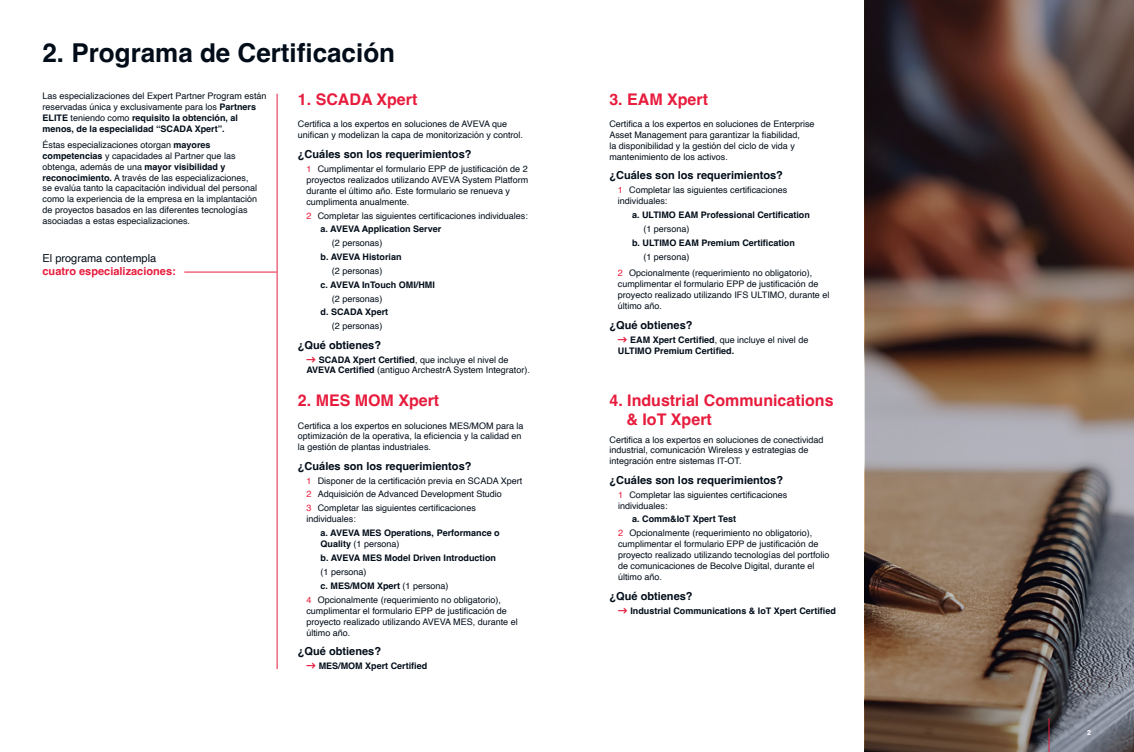
<style>
.page{position:relative;width:1134px;height:752px;background:#fff}
.page>*{position:absolute;margin:0;border:0;box-sizing:border-box;transform-origin:0 0}
.t1{font:700 26px "Helvetica";color:#020d19}
.t2{font:700 16px/19.2px "Helvetica";color:#e71c3d}
.t3{font:700 11px "Helvetica";color:#020d19}
.t4{font:700 11px "Helvetica";color:#e71c3d}
.t5{font:11px "Helvetica";color:#020d19}
.t6{font:9px/10.8px "Helvetica";color:#020d19}
.t7{font:700 9px/11px "Helvetica";color:#020d19}
.t8{font:700 7px "Helvetica";color:#fff}
.s1{font-weight:700}
.s2{color:#e71c3d}
.s3{font-weight:400}
</style>
<div class="page">
<hr style="left:184px;top:271px;width:93px;height:1px;background:#e71c3d">
<hr style="left:277px;top:94px;width:1px;height:574px;background:#e71c3d">
<svg style="left:865px;top:0;width:269px;height:751px;background:#6f594f"></svg>
<hr style="left:1048px;top:718px;width:1px;height:33px;background:#e71c3d">
<h1 class="t1" style="left:43px;top:37px;width:354px">2. Programa de Certificación</h1>
<p class="t6" style="left:43px;top:91px;width:226px">Las especializaciones del Expert Partner Program están reservadas única y exclusivamente para los <span class="s1">Partners ELITE</span> teniendo como <span class="s1">requisito la obtención, al menos, de la especialidad “SCADA Xpert”.</span></p>
<p class="t6" style="left:43px;top:140px;width:216px">Éstas especializaciones otorgan <span class="s1">mayores competencias</span> y capacidades al Partner que las obtenga, además de una <span class="s1">mayor visibilidad y reconocimiento.</span> A través de las especializaciones, se evalúa tanto la capacitación individual del personal como la experiencia de la empresa en la implantación de proyectos basados en las diferentes tecnologías asociadas a estas especializaciones.</p>
<p class="t5" style="left:43px;top:249px;width:115px">El programa contempla</p>
<p class="t4" style="left:43px;top:264px;width:135px">cuatro especializaciones:</p>
<h2 class="t2" style="left:298px;top:91px;width:121px">1. SCADA Xpert</h2>
<p class="t6" style="left:298px;top:119px;width:227px">Certifica a los expertos en soluciones de AVEVA que unifican y modelizan la capa de monitorización y control.</p>
<p class="t3" style="left:298px;top:147px;width:175px">¿Cuáles son los requerimientos?</p>
<p class="t6" style="left:306px;top:163px;width:223px"><span class="s2">1</span> Cumplimentar el formulario EPP de justificación de 2 proyectos realizados utilizando AVEVA System Platform durante el último año. Este formulario se renueva y cumplimenta anualmente.</p>
<p class="t6" style="left:321px;top:208px;width:209px;line-height:13.8px;text-indent:-14px"><span class="s2">2</span> Completar las siguientes certificaciones individuales: <span class="s1">a. AVEVA Application Server</span></p>
<p class="t6" style="left:332px;top:238px;width:52px">(2 personas)</p>
<p class="t7" style="left:321px;top:252px;width:83px">b. AVEVA Historian</p>
<p class="t6" style="left:332px;top:265px;width:52px">(2 personas)</p>
<p class="t7" style="left:321px;top:280px;width:116px">c. AVEVA InTouch OMI/HMI</p>
<p class="t6" style="left:332px;top:293px;width:52px">(2 personas)</p>
<p class="t7" style="left:321px;top:307px;width:69px">d. SCADA Xpert</p>
<p class="t6" style="left:332px;top:321px;width:52px">(2 personas)</p>
<p class="t3" style="left:298px;top:338px;width:85px">¿Qué obtienes?</p>
<p class="t6" style="left:306px;top:354px;width:225px"><span class="s2">★</span> <span class="s1">SCADA Xpert Certified</span>, que incluye el nivel de<br><span class="s1">AVEVA Certified</span> (antiguo ArchestrA System Integrator).</p>
<h2 class="t2" style="left:298px;top:392px;width:143px">2. MES MOM Xpert</h2>
<p class="t6" style="left:298px;top:420px;width:227px">Certifica a los expertos en soluciones MES/MOM para la optimización de la operativa, la eficiencia y la calidad en la gestión de plantas industriales.</p>
<p class="t3" style="left:298px;top:459px;width:175px">¿Cuáles son los requerimientos?</p>
<p class="t6" style="left:306px;top:473px;width:217px;line-height:13.8px"><span class="s2">1</span> Disponer de la certificación previa en SCADA Xpert<br><span class="s2">2</span> Adquisición de Advanced Development Studio<br><span class="s2">3</span> Completar las siguientes certificaciones</p>
<p class="t6" style="left:306px;top:513px;width:51px">individuales:</p>
<p class="t7" style="left:321px;top:528px;width:181px">a. AVEVA MES Operations, Performance o<br>Quality <span class="s3">(1 persona)</span></p>
<p class="t7" style="left:321px;top:553px;width:177px">b. AVEVA MES Model Driven Introduction</p>
<p class="t6" style="left:321px;top:566px;width:48px">(1 persona)</p>
<p class="t7" style="left:321px;top:580px;width:130px">c. MES/MOM Xpert <span class="s3">(1 persona)</span></p>
<p class="t6" style="left:306px;top:594px;width:196px"><span class="s2">4</span> Opcionalmente (requerimiento no obligatorio),</p>
<p class="t6" style="left:306px;top:604px;width:213px">cumplimentar el formulario EPP de justificación de proyecto realizado utilizando AVEVA MES, durante el último año.</p>
<p class="t3" style="left:298px;top:644px;width:85px">¿Qué obtienes?</p>
<p class="t7" style="left:306px;top:661px;width:122px"><span class="s2">★</span> MES/MOM Xpert Certified</p>
<h2 class="t2" style="left:609px;top:91px;width:100px">3. EAM Xpert</h2>
<p class="t6" style="left:609px;top:119px;width:207px">Certifica a los expertos en soluciones de Enterprise Asset Management para garantizar la fiabilidad,<br>la disponibilidad y la gestión del ciclo de vida y mantenimiento de los activos.</p>
<p class="t3" style="left:609px;top:169px;width:175px">¿Cuáles son los requerimientos?</p>
<p class="t6" style="left:618px;top:185px;width:171px"><span class="s2">1</span> Completar las siguientes certificaciones individuales:</p>
<p class="t7" style="left:632px;top:210px;width:179px">a. ULTIMO EAM Professional Certification</p>
<p class="t6" style="left:643px;top:223px;width:48px">(1 persona)</p>
<p class="t7" style="left:632px;top:238px;width:164px">b. ULTIMO EAM Premium Certification</p>
<p class="t6" style="left:618px;top:248px;width:196px;line-height:16.7px;text-indent:26px">(1 persona)<br><span class="s2">2</span> Opcionalmente (requerimiento no obligatorio),</p>
<p class="t6" style="left:618px;top:279px;width:213px">cumplimentar el formulario EPP de justificación de proyecto realizado utilizando IFS ULTIMO, durante el último año.</p>
<p class="t3" style="left:609px;top:318px;width:85px">¿Qué obtienes?</p>
<p class="t7" style="left:618px;top:335px;width:192px"><span class="s2">★</span> EAM Xpert Certified<span class="s3">, que incluye el nivel de<br></span>ULTIMO Premium Certified.</p>
<h2 class="t2" style="left:626px;top:392px;width:209px;text-indent:-17px">4. Industrial Communications &amp; IoT Xpert</h2>
<p class="t6" style="left:609px;top:434px;width:216px">Certifica a los expertos en soluciones de conectividad industrial, comunicación Wireless y estrategias de integración entre sistemas IT-OT.</p>
<p class="t3" style="left:609px;top:473px;width:175px">¿Cuáles son los requerimientos?</p>
<p class="t6" style="left:618px;top:489px;width:171px"><span class="s2">1</span> Completar las siguientes certificaciones individuales:</p>
<p class="t6" style="left:618px;top:512px;width:196px;line-height:13.8px;text-indent:14px"><span class="s1">a. Comm&amp;IoT Xpert Test<br></span><span class="s2">2</span> Opcionalmente (requerimiento no obligatorio),</p>
<p class="t6" style="left:618px;top:538px;width:213px">cumplimentar el formulario EPP de justificación de proyecto realizado utilizando tecnologías del portfolio de comunicaciones de Becolve Digital, durante el último año.</p>
<p class="t3" style="left:609px;top:589px;width:85px">¿Qué obtienes?</p>
<p class="t7" style="left:618px;top:605px;width:219px"><span class="s2">★</span> Industrial Communications &amp; IoT Xpert Certified</p>
<p class="t8" style="left:1087px;top:728px;width:5px">2</p>
</div>
